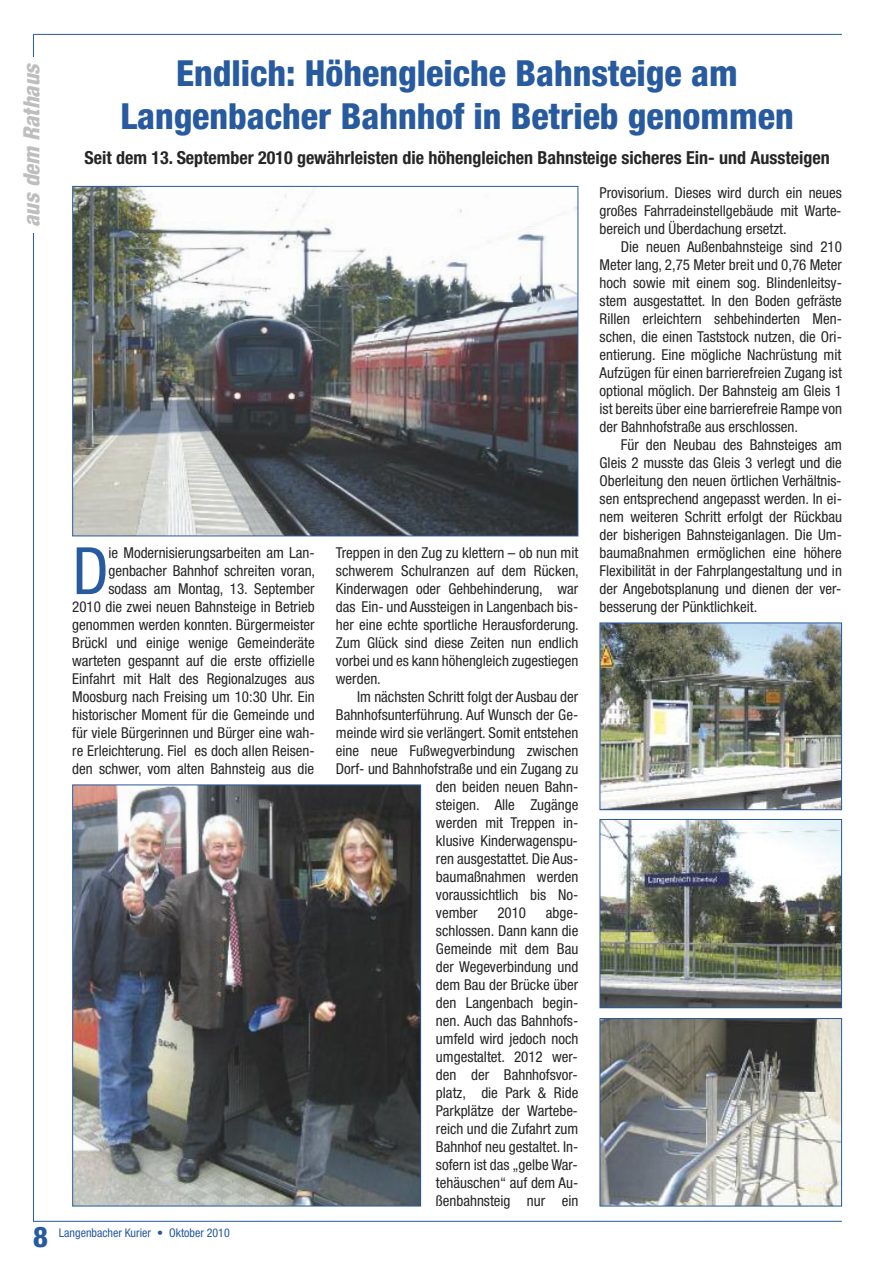
<style>
.page{position:relative;width:893px;height:1263px;background:#fff}
.page>*{position:absolute;margin:0;border:0;box-sizing:border-box;transform-origin:0 0}
.t1{font:condensed 65.4px "Helvetica Neue";color:#275a9e}
.t2{font:800 condensed 36px/42px "Helvetica Neue";color:#275a9e;text-align:center}
.t3{font:800 condensed 28.5px "Helvetica Neue";color:#275a9e}
.t4{font:italic 800 condensed 22.5px "Helvetica Neue";color:#bebebe}
.t5{font:700 condensed 18px "Helvetica Neue";color:#272627}
.t6{font:condensed 15px/18px "Helvetica Neue";color:#272627;text-align:justify}
.t7{font:condensed 12px "Helvetica Neue";color:#275a9e}
</style>
<div class="page">
<hr style="left:33px;top:34px;width:809px;height:1px;background:#275a9e">
<hr style="left:33px;top:34px;width:1px;height:1188px;background:#275a9e">
<div style="left:23px;top:58px;width:27px;height:175px;background:#fff"></div>
<hr style="left:33px;top:1221px;width:809px;height:1px;background:#275a9e">
<img style="left:74px;top:188px;width:502px;height:346px">
<img style="left:602px;top:625px;width:238px;height:183px">
<div style="left:600px;top:623px;width:242px;height:187px;border:1px solid #275a9e"></div>
<img style="left:602px;top:821px;width:238px;height:185px">
<div style="left:600px;top:819px;width:242px;height:189px;border:1px solid #275a9e"></div>
<img style="left:602px;top:1020px;width:238px;height:184px">
<div style="left:600px;top:1018px;width:242px;height:188px;border:1px solid #275a9e"></div>
<img style="left:74px;top:786px;width:345px;height:418px">
<div style="left:72px;top:784px;width:349px;height:422px;border:1px solid #275a9e"></div>
<h3 class="t4" style="left:23px;top:227px;width:166px;rotate:-90deg">aus dem Rathaus</h3>
<h2 class="t2" style="left:120px;top:56px;width:675px">Endlich: Höhengleiche Bahnsteige am<br>Langenbacher Bahnhof in Betrieb genommen</h2>
<p class="t5" style="left:85px;top:151px;width:747px">Seit dem 13. September 2010 gewährleisten die höhengleichen Bahnsteige sicheres Ein- und Aussteigen</p>
<p class="t6" style="left:72px;top:545px;width:244px;text-align:right">ie Modernisierungsarbeiten am Lan&shy;genbacher Bahnhof schreiten voran, sodass am Montag, 13. September<br>2010 die zwei neuen Bahnsteige in Betrieb genommen werden konnten. Bürgermeister Brückl und einige wenige Gemeinderäte warteten gespannt auf die erste offizielle Einfahrt mit Halt des Regionalzuges aus Moosburg nach Freising um 10:30 Uhr. Ein historischer Moment für die Gemeinde und für viele Bürgerinnen und Bürger eine wah&shy;re Erleichterung. Fiel es doch allen Reisen&shy;den schwer, vom alten Bahnsteig aus die</p>
<h1 class="t1" style="left:72px;top:547px;width:38px">D</h1>
<p class="t6" style="left:336px;top:545px;width:244px">Treppen in den Zug zu klettern – ob nun mit schwerem Schulranzen auf dem Rücken, Kinderwagen oder Gehbehinderung, war das Ein- und Aussteigen in Langenbach bis&shy;her eine echte sportliche Herausforderung.<br>Zum Glück sind diese Zeiten nun endlich vorbei und es kann höhengleich zugestiegen werden.</p>
<p class="t6" style="left:357px;top:689px;width:223px">Im nächsten Schritt folgt der Ausbau der</p>
<p class="t6" style="left:336px;top:707px;width:244px">Bahnhofsunterführung. Auf Wunsch der Ge-</p>
<p class="t6" style="left:336px;top:725px;width:244px">meinde wird sie verlängert. Somit entstehen</p>
<p class="t6" style="left:336px;top:743px;width:244px">eine neue Fußwegverbindung zwischen</p>
<p class="t6" style="left:336px;top:761px;width:244px">Dorf- und Bahnhofstraße und ein Zugang zu</p>
<p class="t6" style="left:436px;top:779px;width:144px">den beiden neuen Bahn-</p>
<p class="t6" style="left:436px;top:797px;width:144px">steigen. Alle Zugänge</p>
<p class="t6" style="left:436px;top:815px;width:144px">werden mit Treppen in-</p>
<p class="t6" style="left:436px;top:833px;width:143px">klusive Kinderwagenspu-</p>
<p class="t6" style="left:436px;top:851px;width:144px">ren ausgestattet. Die Aus-</p>
<p class="t6" style="left:436px;top:869px;width:144px">baumaßnahmen werden</p>
<p class="t6" style="left:436px;top:887px;width:144px">voraussichtlich bis No-</p>
<p class="t6" style="left:436px;top:905px;width:43px">vember</p>
<p class="t6" style="left:497px;top:905px;width:30px">2010</p>
<p class="t6" style="left:436px;top:905px;width:144px;text-indent:110px">abge&shy;schlossen. Dann kann die Gemeinde mit dem Bau der Wegeverbindung und dem Bau der Brücke über den Langenbach begin&shy;nen. Auch das Bahnhofs&shy;umfeld wird jedoch noch umgestaltet. 2012 wer&shy;den der Bahnhofsvor&shy;platz, die Park &amp; Ride Parkplätze der Wartebe&shy;reich und die Zufahrt zum Bahnhof neu gestaltet. In&shy;sofern ist das „gelbe War&shy;tehäuschen“ auf dem Au&shy;ßenbahnsteig nur ein</p>
<p class="t6" style="left:600px;top:185px;width:244px">Provisorium. Dieses wird durch ein neues großes Fahrradeinstellgebäude mit Warte&shy;bereich und Überdachung ersetzt.</p>
<p class="t6" style="left:600px;top:239px;width:244px;text-indent:21px">Die neuen Außenbahnsteige sind 210<br>Meter lang, 2,75 Meter breit und 0,76 Meter hoch sowie mit einem sog. Blindenleitsy&shy;stem ausgestattet. In den Boden gefräste Rillen erleichtern sehbehinderten Men&shy;schen, die einen Taststock nutzen, die Ori&shy;entierung. Eine mögliche Nachrüstung mit Aufzügen für einen barrierefreien Zugang ist optional möglich. Der Bahnsteig am Gleis 1 ist bereits über eine barrierefreie Rampe von der Bahnhofstraße aus erschlossen.</p>
<p class="t6" style="left:600px;top:437px;width:244px;text-indent:21px">Für den Neubau des Bahnsteiges am Gleis 2 musste das Gleis 3 verlegt und die Oberleitung den neuen örtlichen Verhältnis&shy;sen entsprechend angepasst werden. In ei&shy;nem weiteren Schritt erfolgt der Rückbau der bisherigen Bahnsteiganlagen. Die Um&shy;baumaßnahmen ermöglichen eine höhere Flexibilität in der Fahrplangestaltung und in der Angebotsplanung und dienen der ver&shy;besserung der Pünktlichkeit.</p>
<h3 class="t3" style="left:33px;top:1227px;width:16px">8</h3>
<p class="t7" style="left:59px;top:1228px;width:172px">Langenbacher Kurier • Oktober 2010</p>
</div>
